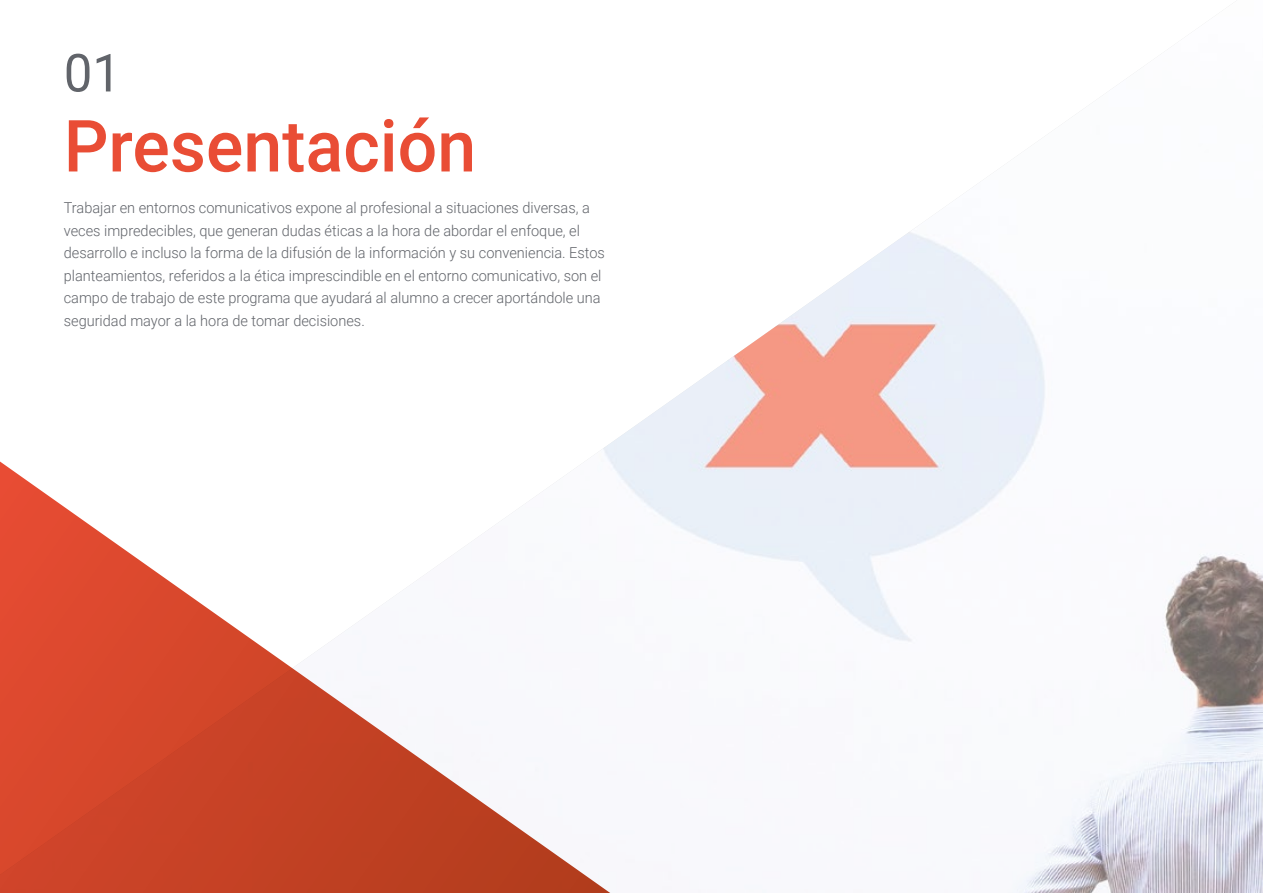
<style>
.page{position:relative;width:1263px;height:893px;background:#fff}
.page>*{position:absolute;margin:0;border:0;box-sizing:border-box;transform-origin:0 0}
.t1{font:500 72px "Roboto";color:#e94d35}
.t2{font:52.5px "Roboto";color:#61646a}
.t3{font:300 15px/22.5px "Roboto";color:#61646a}
</style>
<div class="page">
<img style="left:607px;top:230px;width:656px;height:663px">
<svg style="left:0;top:446px;width:640px;height:447px"></svg>
<h2 class="t2" style="left:64px;top:36px;width:59px">01</h2>
<h1 class="t1" style="left:64px;top:95px;width:414px">Presentación</h1>
<p class="t3" style="left:64px;top:196px;width:543px">Trabajar en entornos comunicativos expone al profesional a situaciones diversas, a veces impredecibles, que generan dudas éticas a la hora de abordar el enfoque, el desarrollo e incluso la forma de la difusión de la información y su conveniencia. Estos planteamientos, referidos a la ética imprescindible en el entorno comunicativo, son el campo de trabajo de este programa que ayudará al alumno a crecer aportándole una seguridad mayor a la hora de tomar decisiones.</p>
</div>
